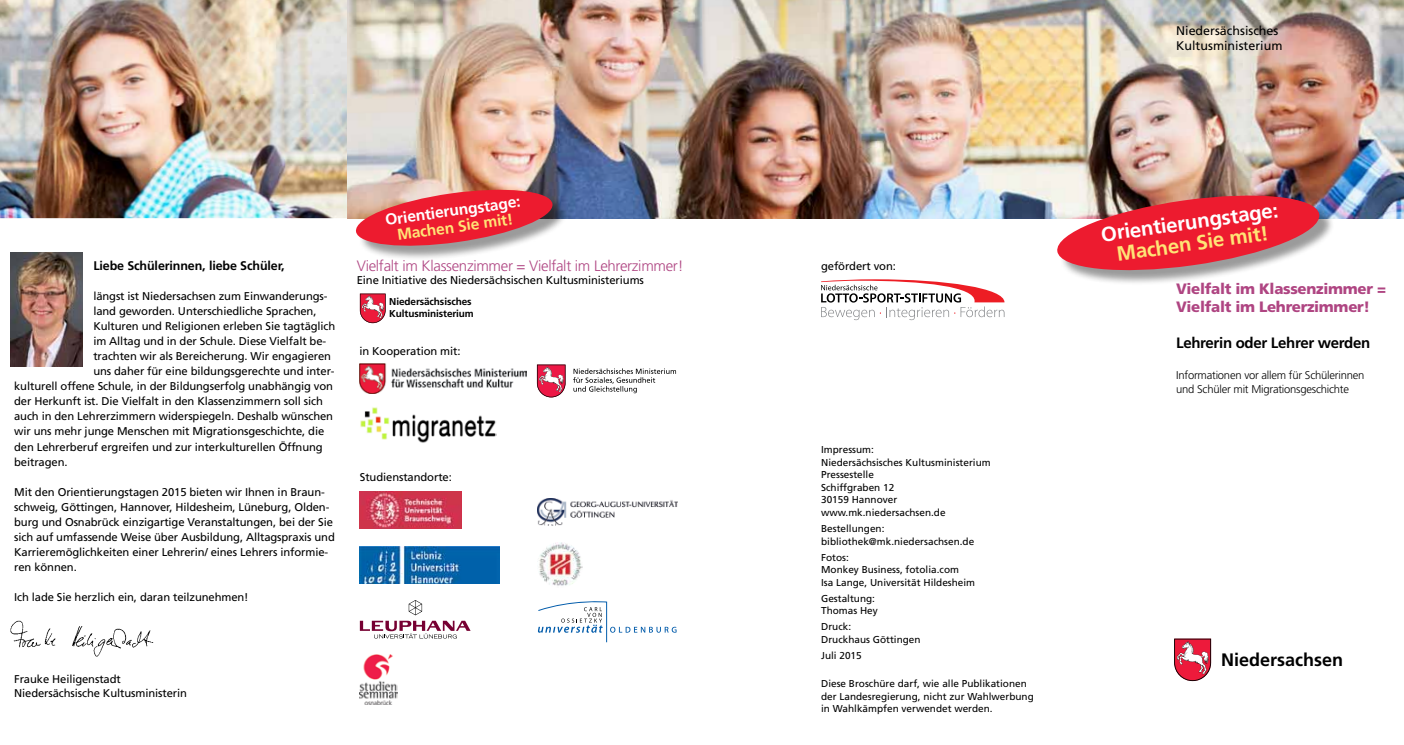
<style>
.page{position:relative;width:1404px;height:745px;background:#fff}
.page>*{position:absolute;margin:0;border:0;box-sizing:border-box;transform-origin:0 0}
.t1{font:700 20.5px "Frutiger";color:#fff}
.t2{font:700 20.5px "Frutiger";color:#ffe476}
.t3{font:700 18px "Frutiger";color:#000}
.t4{font:700 15.62px "Frutiger";color:#fff}
.t5{font:700 15.62px "Frutiger";color:#ffe476}
.t6{font:900 15px/18px "Frutiger";letter-spacing:-.02em;color:#af4582}
.t7{font:300 15px "Frutiger";letter-spacing:-.02em;color:#af4582}
.t8{font:700 15px "Frutiger";letter-spacing:-.02em;color:#000}
.t9{font:12.5px/15px "Frutiger";color:#000}
.t10{font:700 12.5px "Frutiger";letter-spacing:-.01em;color:#000}
.t11{font:11.25px/15px "Frutiger";letter-spacing:-.01em;color:#000}
.t12{font:300 11.25px/13.5px "Frutiger";letter-spacing:-.02em;color:#000}
.t13{font:10px/12.5px "Frutiger";color:#000}
.t14{font:700 10px/12px "Frutiger";letter-spacing:-.01em;color:#000}
</style>
<div class="page">
<img style="left:0;top:0;width:347px;height:218px">
<img style="left:347px;top:0;width:1056px;height:218px">
<svg style="left:1174px;top:638px;width:36px;height:42px"></svg>
<img style="left:11px;top:252px;width:72px;height:114px">
<img style="left:10px;top:620px;width:144px;height:36px">
<img style="left:359px;top:363px;width:167px;height:30px">
<svg style="left:573px;top:368px;width:103px;height:25px"></svg>
<svg style="left:537px;top:364px;width:28px;height:33px"></svg>
<svg style="left:538px;top:601px;width:138px;height:40px"></svg>
<img style="left:360px;top:407px;width:136px;height:36px">
<img style="left:360px;top:546px;width:140px;height:37px">
<svg style="left:360px;top:600px;width:110px;height:38px"></svg>
<img style="left:539px;top:542px;width:44px;height:44px">
<svg style="left:821px;top:279px;width:183px;height:41px"></svg>
<img style="left:537px;top:498px;width:140px;height:27px">
<img style="left:360px;top:654px;width:37px;height:49px">
<svg style="left:360px;top:293px;width:25px;height:30px"></svg>
<div style="left:358px;top:192px;width:210px;height:69px;background:#000;opacity:.4"></div>
<svg style="left:354px;top:186px;width:200px;height:63px;background:#dd5861"></svg>
<div style="left:1059px;top:197px;width:275px;height:88px;background:#000;opacity:.4"></div>
<svg style="left:1054px;top:190px;width:267px;height:85px;background:#d95762"></svg>
<img style="left:360px;top:491px;width:101px;height:37px">
<p class="t9" style="left:1175px;top:23px;width:108px">Niedersächsisches<br>Kultusministerium</p>
<p class="t10" style="left:93px;top:258px;width:193px">Liebe Schülerinnen, liebe Schüler,</p>
<p class="t11" style="left:93px;top:288px;width:236px">längst ist Niedersachsen zum Einwanderungs-</p>
<p class="t11" style="left:93px;top:303px;width:225px">land geworden. Unterschiedliche Sprachen,</p>
<p class="t11" style="left:93px;top:318px;width:243px">Kulturen und Religionen erleben Sie tagtäglich</p>
<p class="t11" style="left:93px;top:333px;width:234px">im Alltag und in der Schule. Diese Vielfalt be-</p>
<p class="t11" style="left:93px;top:348px;width:239px">trachten wir als Bereicherung. Wir engagieren</p>
<p class="t11" style="left:93px;top:363px;width:243px">uns daher für eine bildungsgerechte und inter-</p>
<p class="t11" style="left:14px;top:378px;width:320px">kulturell offene Schule, in der Bildungserfolg unabhängig von</p>
<p class="t11" style="left:14px;top:393px;width:310px">der Herkunft ist. Die Vielfalt in den Klassenzimmern soll sich</p>
<p class="t11" style="left:14px;top:408px;width:320px">auch in den Lehrerzimmern widerspiegeln. Deshalb wünschen</p>
<p class="t11" style="left:14px;top:423px;width:311px">wir uns mehr junge Menschen mit Migrationsgeschichte, die</p>
<p class="t11" style="left:14px;top:438px;width:310px">den Lehrerberuf ergreifen und zur interkulturellen Öffnung</p>
<p class="t11" style="left:14px;top:453px;width:55px">beitragen.</p>
<p class="t11" style="left:14px;top:483px;width:322px">Mit den Orientierungstagen 2015 bieten wir Ihnen in Braun&shy;schweig, Göttingen, Hannover, Hildesheim, Lüneburg, Olden&shy;burg und Osnabrück einzigartige Veranstaltungen, bei der Sie sich auf umfassende Weise über Ausbildung, Alltagspraxis und Karrieremöglichkeiten einer Lehrerin/ eines Lehrers informie&shy;ren können.</p>
<p class="t11" style="left:14px;top:588px;width:236px">Ich lade Sie herzlich ein, daran teilzunehmen!</p>
<p class="t11" style="left:14px;top:672px;width:174px;line-height:13.5px">Frauke Heiligenstadt<br>Niedersächsische Kultusministerin</p>
<h3 class="t4" style="left:384px;top:211px;width:138px;rotate:-8deg">Orientierungstage:</h3>
<h3 class="t5" style="left:396px;top:225px;width:118px;rotate:-8deg">Machen Sie mit!</h3>
<h1 class="t1" style="left:1099px;top:222px;width:180px;rotate:-8deg">Orientierungstage:</h1>
<h1 class="t2" style="left:1114px;top:242px;width:154px;rotate:-8deg">Machen Sie mit!</h1>
<h3 class="t7" style="left:357px;top:257px;width:328px">Vielfalt im Klassenzimmer = Vielfalt im Lehrerzimmer!</h3>
<p class="t11" style="left:357px;top:272px;width:289px">Eine Initiative des Niedersächsischen Kultusministeriums</p>
<p class="t14" style="left:389px;top:295px;width:86px">Niedersächsisches<br>Kultusministerium</p>
<p class="t11" style="left:821px;top:258px;width:76px">gefördert von:</p>
<h3 class="t6" style="left:1175px;top:279px;width:211px">Vielfalt im Klassenzimmer =<br>Vielfalt im Lehrerzimmer!</h3>
<h3 class="t8" style="left:1175px;top:333px;width:195px">Lehrerin oder Lehrer werden</h3>
<p class="t12" style="left:1175px;top:368px;width:190px">Informationen vor allem für Schülerinnen und Schüler mit Migrationsgeschichte</p>
<p class="t11" style="left:359px;top:343px;width:103px">in Kooperation mit:</p>
<p class="t11" style="left:360px;top:469px;width:93px">Studienstandorte:</p>
<p class="t13" style="left:821px;top:443px;width:171px">Impressum:<br>Niedersächsisches Kultusministerium<br>Pressestelle<br>Schiffgraben 12<br>30159 Hannover www.mk.niedersachsen.de</p>
<p class="t13" style="left:821px;top:522px;width:155px">Bestellungen: bibliothek@mk.niedersachsen.de</p>
<p class="t13" style="left:821px;top:550px;width:155px">Fotos:<br>Monkey Business, fotolia.com<br>Isa Lange, Universität Hildesheim</p>
<p class="t13" style="left:821px;top:591px;width:58px">Gestaltung:<br>Thomas Hey</p>
<p class="t13" style="left:821px;top:620px;width:101px">Druck:<br>Druckhaus Göttingen</p>
<p class="t13" style="left:821px;top:648px;width:42px">Juli 2015</p>
<p class="t13" style="left:821px;top:677px;width:214px">Diese Broschüre darf, wie alle Publikationen der Landesregierung, nicht zur Wahlwerbung in Wahlkämpfen verwendet werden.</p>
<h2 class="t3" style="left:1220px;top:649px;width:124px">Niedersachsen</h2>
</div>
